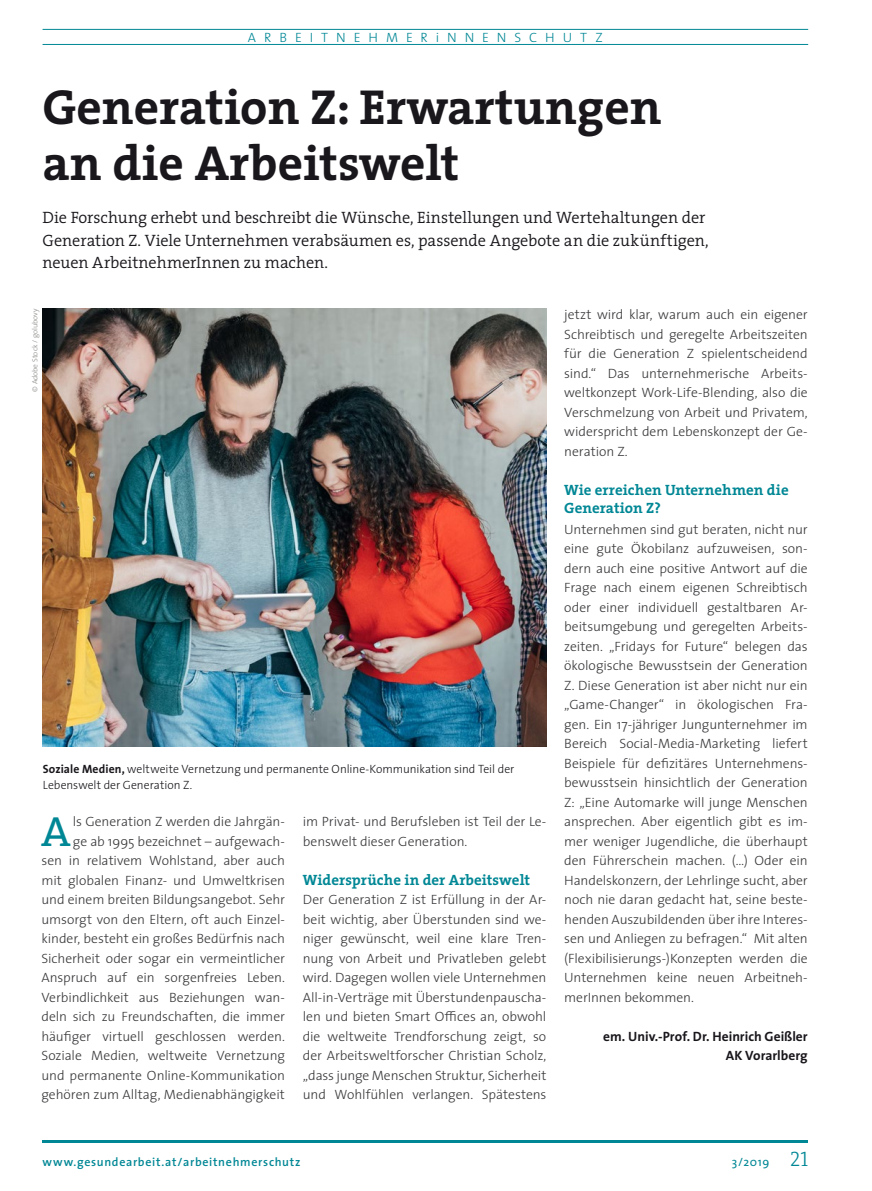
<style>
.page{position:relative;width:872px;height:1191px;background:#fff}
.page>*{position:absolute;margin:0;border:0;box-sizing:border-box;transform-origin:0 0}
.t1{font:700 49.5px/55.5px "The Serif";color:#1a171c}
.t2{font:42.45px "The Serif";color:#008795}
.t3{font:300 16.5px/22.5px "The Serif";color:#1a171c}
.t4{font:700 15px/18px "The Serif";color:#008795}
.t5{font:300 13.5px/19.5px "The Sans";letter-spacing:-.005em;color:#38373a;text-align:justify}
.t6{font:700 13.5px/19.5px "The Sans";color:#1a171c;text-align:right}
.t7{font:300 13.5px "The Sans";letter-spacing:.59em;color:#008795}
.t8{font:300 12px/16.5px "The Sans";color:#1a171c}
.t9{font:600 12px "The Sans";letter-spacing:.06em;color:#008795}
.t10{font:12px "The Sans";color:#008795}
.t11{font:300 7.5px "The Sans";color:#888785}
.s1{font-weight:700}
.s2{font-family:"The Serif Light Caps";font-size:21px}
</style>
<div class="page">
<hr style="left:43px;top:29px;width:765px;height:1px;background:#008795">
<hr style="left:43px;top:44px;width:765px;height:1px;background:#008795">
<hr style="left:43px;top:1140px;width:765px;height:2px;background:#008795">
<img style="left:43px;top:308px;width:503px;height:438px">
<p class="t7" style="left:248px;top:26px;width:356px">ARBEITNEHMERiNNENSCHUTZ</p>
<h1 class="t1" style="left:43px;top:78px;width:620px">Generation Z: Erwartungen an die Arbeitswelt</h1>
<p class="t3" style="left:43px;top:206px;width:667px">Die Forschung erhebt und beschreibt die Wünsche, Einstellungen und Wertehaltungen der<br>Generation Z. Viele Unternehmen verabsäumen es, passende Angebote an die zukünftigen, neuen ArbeitnehmerInnen zu machen.</p>
<p class="t11" style="left:29px;top:392px;width:85px;rotate:-90deg">© Adobe Stock / golubovy</p>
<p class="t8" style="left:43px;top:760px;width:473px"><span class="s1">Soziale Medien,</span> weltweite Vernetzung und permanente Online-Kommunikation sind Teil der<br>Lebenswelt der Generation Z.</p>
<p class="t5" style="left:41px;top:811px;width:245px;text-align:right">ls Generation Z werden die Jahrgän-<br>ge ab 1995 bezeichnet – aufgewach-<br>sen in relativem Wohlstand, aber auch mit globalen Finanz- und Umweltkrisen und einem breiten Bildungsangebot. Sehr umsorgt von den Eltern, oft auch Einzel&shy;kinder, besteht ein großes Bedürfnis nach Sicherheit oder sogar ein vermeintlicher Anspruch auf ein sorgenfreies Leben.<br>Verbindlichkeit aus Beziehungen wan&shy;deln sich zu Freundschaften, die immer häufiger virtuell geschlossen werden.<br>Soziale Medien, weltweite Vernetzung und permanente Online-Kommunikation gehören zum Alltag, Medienabhängigkeit</p>
<p class="t5" style="left:303px;top:811px;width:245px">im Privat- und Berufsleben ist Teil der Le&shy;benswelt dieser Generation.</p>
<h2 class="t2" style="left:41px;top:796px;width:31px">A</h2>
<p class="t4" style="left:303px;top:870px;width:229px">Widersprüche in der Arbeitswelt</p>
<p class="t5" style="left:303px;top:889px;width:245px">Der Generation Z ist Erfüllung in der Ar&shy;beit wichtig, aber Überstunden sind we&shy;niger gewünscht, weil eine klare Tren&shy;nung von Arbeit und Privatleben gelebt wird. Dagegen wollen viele Unternehmen All-in-Verträge mit Überstundenpauscha&shy;len und bieten Smart Offices an, obwohl die weltweite Trendforschung zeigt, so der Arbeitsweltforscher Christian Scholz, „dass junge Menschen Struktur, Sicherheit und Wohlfühlen verlangen. Spätestens</p>
<p class="t5" style="left:564px;top:304px;width:245px">jetzt wird klar, warum auch ein eigener Schreibtisch und geregelte Arbeitszeiten für die Generation Z spielentscheidend sind.“ Das unternehmerische Arbeits&shy;weltkonzept Work-Life-Blending, also die Verschmelzung von Arbeit und Privatem, widerspricht dem Lebenskonzept der Ge&shy;neration Z.</p>
<p class="t4" style="left:564px;top:480px;width:226px">Wie erreichen Unternehmen die<br>Generation Z?</p>
<p class="t5" style="left:564px;top:519px;width:245px">Unternehmen sind gut beraten, nicht nur eine gute Ökobilanz aufzuweisen, son&shy;dern auch eine positive Antwort auf die Frage nach einem eigenen Schreibtisch oder einer individuell gestaltbaren Ar&shy;beitsumgebung und geregelten Arbeits&shy;zeiten. „Fridays for Future“ belegen das ökologische Bewusstsein der Generation Z. Diese Generation ist aber nicht nur ein „Game-Changer“ in ökologischen Fra&shy;gen. Ein 17-jähriger Jungunternehmer im Bereich Social-Media-Marketing liefert Beispiele für defizitäres Unternehmens&shy;bewusstsein hinsichtlich der Generation Z: „Eine Automarke will junge Menschen ansprechen. Aber eigentlich gibt es im&shy;mer weniger Jugendliche, die überhaupt den Führerschein machen. (…) Oder ein Handelskonzern, der Lehrlinge sucht, aber noch nie daran gedacht hat, seine beste&shy;henden Auszubildenden über ihre Interes&shy;sen und Anliegen zu befragen.“ Mit alten (Flexibilisierungs-)Konzepten werden die Unternehmen keine neuen Arbeitneh&shy;merInnen bekommen.</p>
<p class="t6" style="left:603px;top:1026px;width:206px">em. Univ.-Prof. Dr. Heinrich Geißler<br>AK Vorarlberg</p>
<p class="t9" style="left:43px;top:1151px;width:259px">www.gesundearbeit.at/arbeitnehmerschutz</p>
<p class="t10" style="left:731px;top:1151px;width:78px">3/2019 <span class="s2">21</span></p>
</div>
